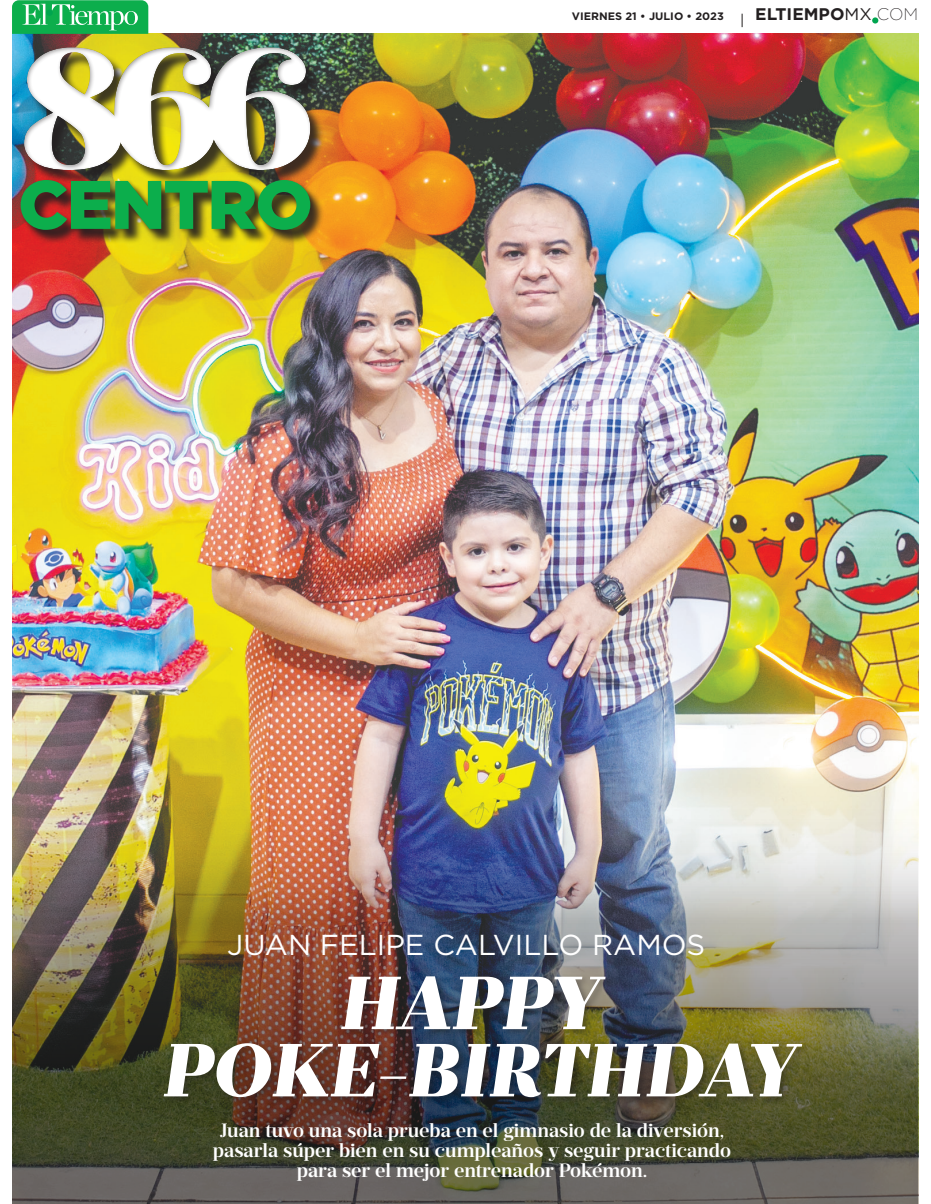
<style>
.page{position:relative;width:931px;height:1204px;background:#fff}
.page>*{position:absolute;margin:0;border:0;box-sizing:border-box;transform-origin:0 0}
.t1{font:900 170.5px "Prumo Deck";color:#fff}
.t2{font:italic 900 74.88px/67.2px "Prumo Deck";color:#fff;text-align:center}
.t3{font:900 68.38px "Gotham";letter-spacing:-.03em;color:#0cae4c}
.t4{font:28.88px "Gotham";color:#fff}
.t5{font:600 19.25px/20.1px "Prumo Deck";color:#fff;text-align:center}
.t6{font:700 16.75px "Gotham";color:#231f20}
.t7{font:700 10.75px "Gotham";color:#231f20}
.s1{font-weight:400}
.s2{font-weight:200}
</style>
<div class="page">
<img style="left:12px;top:34px;width:906px;height:733px">
<svg style="left:13px;top:0;width:135px;height:4px"></svg>
<div style="left:22px;top:49px;width:303px;height:196px;background:#231f20;opacity:.86"></div>
<div style="left:19px;top:178px;width:297px;height:57px;background:#231f20;opacity:.45"></div>
<div style="left:0;top:4px;width:511px;height:225px;background:#231f20;opacity:.45"></div>
<div style="left:872px;top:17px;width:6px;height:7px;background:#00a54f;border-radius:50%"></div>
<div style="left:46px;top:10px;width:7px;height:6px;background:#00a54f;border-radius:50%"></div>
<svg style="left:741px;top:14px;width:1px;height:13px"></svg>
<img style="left:12px;top:767px;width:906px;height:437px">
<div style="left:161px;top:973px;width:649px;height:133px;background:#231f20;opacity:.45"></div>
<h1 class="t1" style="left:18px;top:5px;width:300px">866</h1>
<h3 class="t3" style="left:18px;top:158px;width:296px">CENTRO</h3>
<p class="t7" style="left:572px;top:9px;width:153px">VIERNES 21 • JULIO • 2023</p>
<p class="t6" style="left:755px;top:3px;width:164px">ELTIEMPO<span class="s1">MX</span> <span class="s2">COM</span></p>
<h3 class="t4" style="left:227px;top:926px;width:479px">JUAN FELIPE CALVILLO RAMOS</h3>
<h2 class="t2" style="left:164px;top:973px;width:635px">HAPPY<br>POKE-BIRTHDAY</h2>
<p class="t5" style="left:213px;top:1120px;width:519px">Juan tuvo una sola prueba en el gimnasio de la diversión, pasarla súper bien en su cumpleaños y seguir practicando para ser el mejor entrenador Pokémon.</p>
</div>
